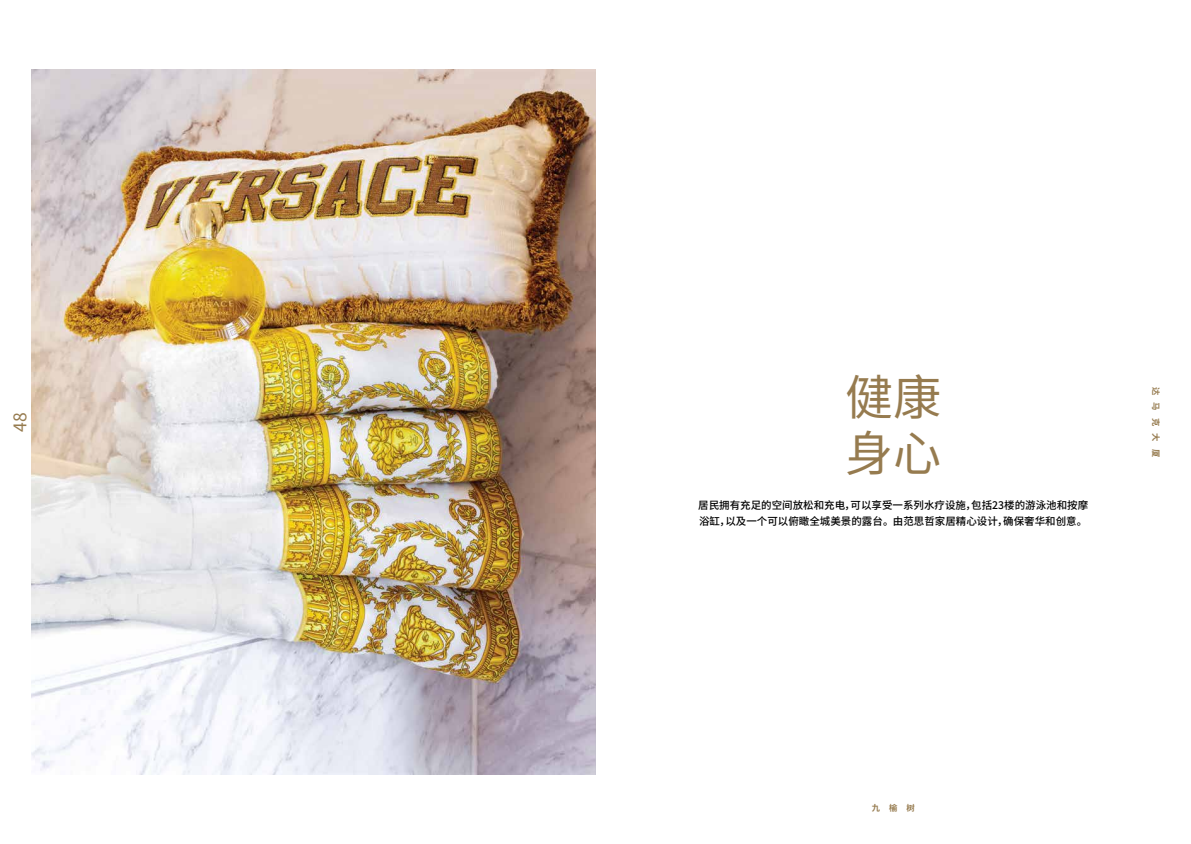
<style>
.page{position:relative;width:1191px;height:844px;background:#fff}
.page>*{position:absolute;margin:0;border:0;box-sizing:border-box;transform-origin:0 0}
.t1{font:48.12px/56px "Noto Sans CJ Ksc";color:#967b4f}
.t2{font:17.5px "Noto Sans CJ Ksc";color:#967b4f}
.t3{font:500 10.5px/16.1px "Noto Sans CJ Ksc";color:#000}
.t4{font:700 8.4px "Noto Sans CJ Ksc";letter-spacing:.86em;color:#967b4f}
</style>
<div class="page">
<img style="left:32px;top:69px;width:563px;height:705px">
<h2 class="t2" style="left:10px;top:431px;width:21px;rotate:-90deg">48</h2>
<h1 class="t1" style="left:845px;top:370px;width:98px">健康身心</h1>
<p class="t3" style="left:698px;top:497px;width:391px">居民拥有充足的空间放松和充电，可以享受一系列水疗设施，包括23楼的游泳池和按摩浴缸，以及一个可以俯瞰全城美景的露台。由范思哲家居精心设计，确保奢华和创意。</p>
<p class="t4" style="left:1160px;top:386px;width:72px;rotate:90deg">达马克大厦</p>
<p class="t4" style="left:871px;top:803px;width:45px">九榆树</p>
</div>
